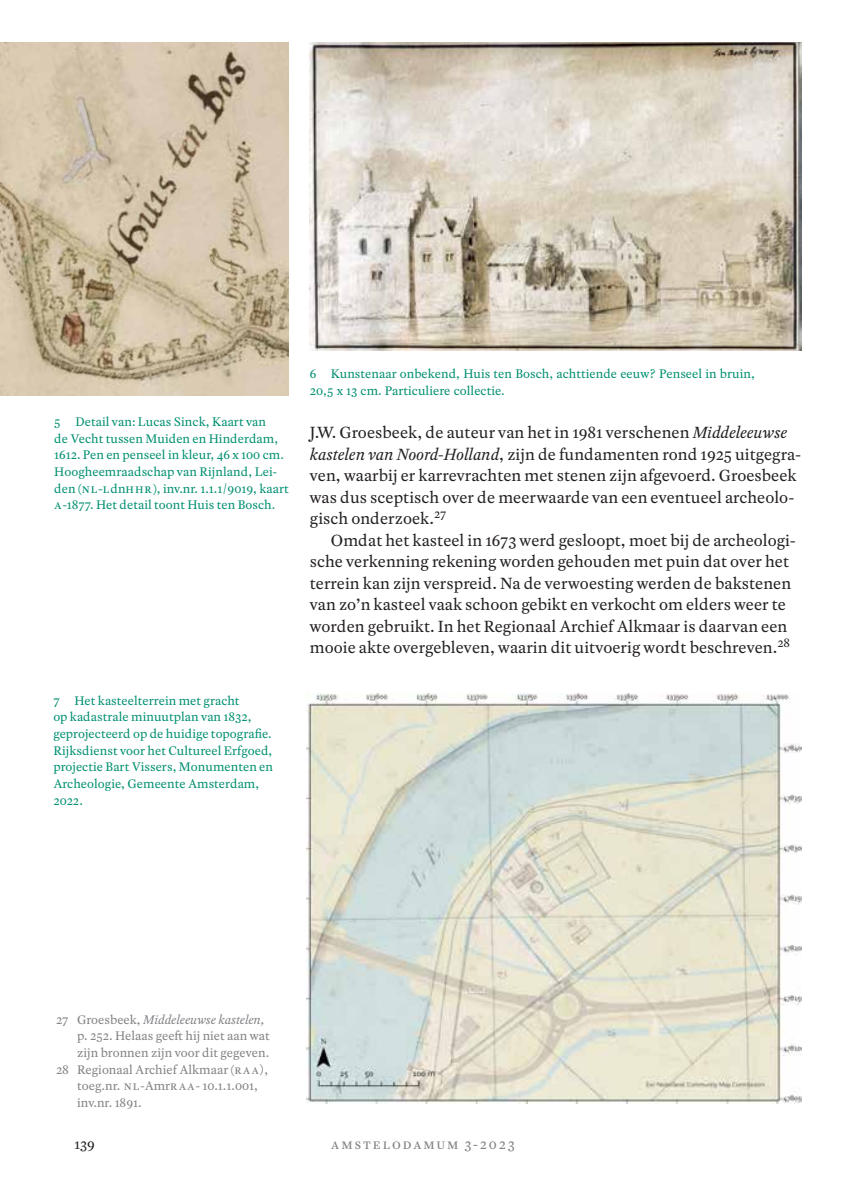
<style>
.page{position:relative;width:844px;height:1191px;background:#fff}
.page>*{position:absolute;margin:0;border:0;box-sizing:border-box;transform-origin:0 0}
.Standaard{font:17.15px/21.5px "Rosart";color:#231f20}
.t1{font:14.88px "Rosart";letter-spacing:.125em;color:#808285}
.t2{font:14.88px "Rosart";color:#231f20}
.t3{font:13.12px/16.6px "Rosart";color:#008f71}
.t4{font:13.12px/16.6px "Rosart";color:#808285}
.s1{font-style:italic}
</style>
<div class="page">
<img style="left:0;top:42px;width:289px;height:353px">
<img style="left:310px;top:42px;width:491px;height:309px">
<img style="left:306px;top:693px;width:495px;height:410px">
<p class="t3" style="left:54px;top:413px;width:236px">5 Detail van: Lucas Sinck, Kaart van<br>de Vecht tussen Muiden en Hinderdam, 1612. Pen en penseel in kleur, 46 x 100 cm.<br>Hoogheemraadschap van Rijnland, Lei&shy;den (nl-ldnhhr), inv.nr. 1.1.1/9019, kaart a-1877. Het detail toont Huis ten Bosch.</p>
<p class="t3" style="left:53px;top:692px;width:221px">7 Het kasteelterrein met gracht<br>op kadastrale minuutplan van 1832, geprojecteerd op de huidige topografie.<br>Rijksdienst voor het Cultureel Erfgoed, projectie Bart Vissers, Monumenten en<br>Archeologie, Gemeente Amsterdam,<br>2022.</p>
<p class="t3" style="left:310px;top:365px;width:446px">6 Kunstenaar onbekend, Huis ten Bosch, achttiende eeuw? Penseel in bruin,<br>20,5 x 13 cm. Particuliere collectie.</p>
<p class="Standaard" style="left:310px;top:421px;width:492px">J.W. Groesbeek, de auteur van het in 1981 verschenen <span class="s1">Middeleeuwse kastelen van Noord-Holland</span>, zijn de fundamenten rond 1925 uitgegra&shy;ven, waarbij er karrevrachten met stenen zijn afgevoerd. Groesbeek was dus sceptisch over de meerwaarde van een eventueel archeolo&shy;gisch onderzoek.<sup>27</sup></p>
<p class="Standaard" style="left:310px;top:529px;width:487px;text-indent:21px">Omdat het kasteel in 1673 werd gesloopt, moet bij de archeologi&shy;sche verkenning rekening worden gehouden met puin dat over het terrein kan zijn verspreid. Na de verwoesting werden de bakstenen van zo’n kasteel vaak schoon gebikt en verkocht om elders weer te worden gebruikt. In het Regionaal Archief Alkmaar is daarvan een mooie akte overgebleven, waarin dit uitvoerig wordt beschreven.<sup>28</sup></p>
<p class="t4" style="left:77px;top:1011px;width:194px;text-indent:-21px">27 Groesbeek, <span class="s1">Middeleeuwse kastelen, </span>p. 252. Helaas geeft hij niet aan wat zijn bronnen zijn voor dit gegeven.</p>
<p class="t4" style="left:77px;top:1060px;width:193px;text-indent:-21px">28 Regionaal Archief Alkmaar (raa), toeg.nr. nl-Amrraa- 10.1.1.001, inv.nr. 1891.</p>
<p class="t2" style="left:74px;top:1133px;width:22px">139</p>
<p class="t1" style="left:331px;top:1133px;width:185px">amstelodamum 3-2023</p>
</div>
